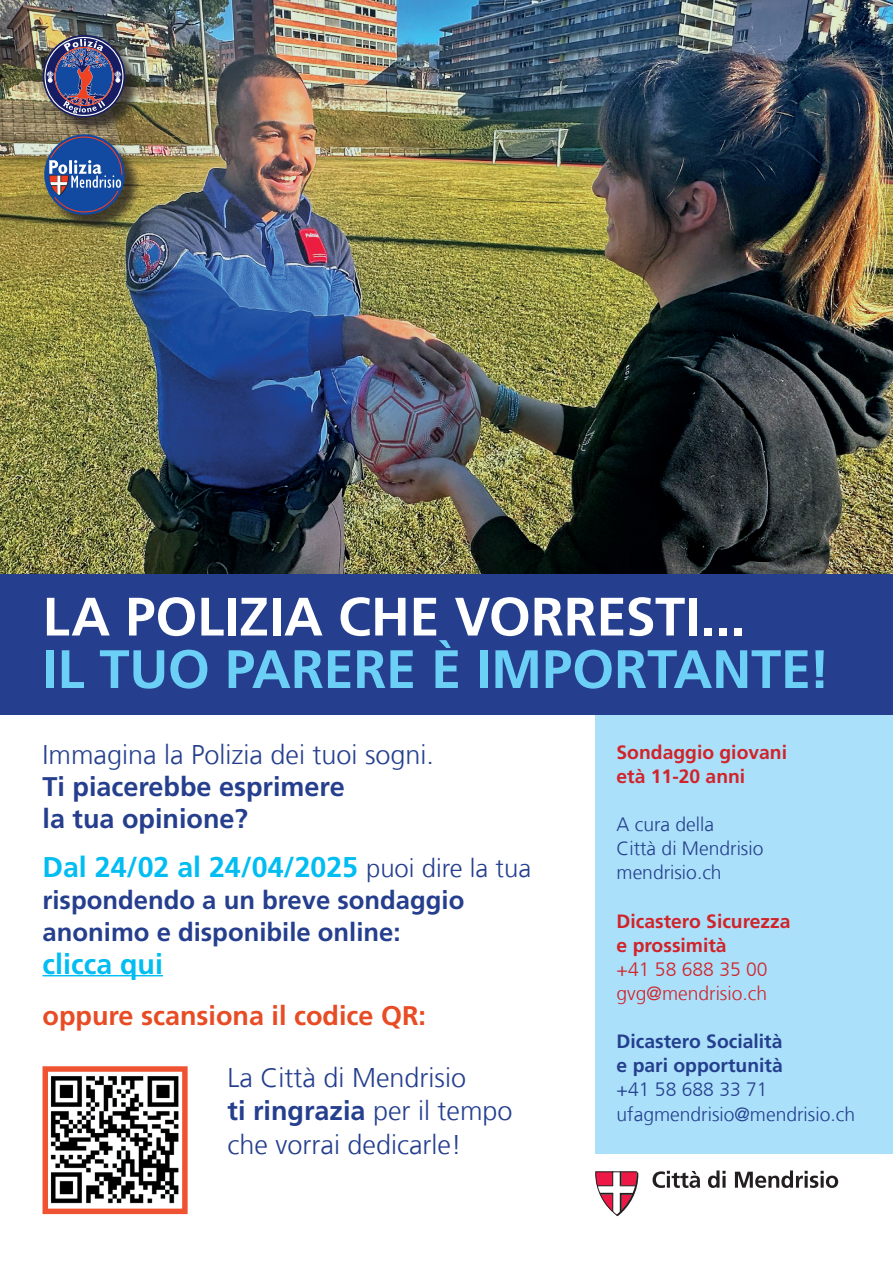
<style>
.page{position:relative;width:893px;height:1263px;background:#fff}
.page>*{position:absolute;margin:0;border:0;box-sizing:border-box;transform-origin:0 0}
.t1{font:700 54px "Frutiger LT Com";color:#fff}
.t2{font:700 54px "Frutiger LT Com";color:#6bcff6}
.t3{font:700 28.5px "Frutiger LT Com";color:#01bdf2}
.t4{font:300 27px/33.8px "Frutiger LT Com";color:#253f8e}
.t5{font:700 27px/32.1px "Frutiger LT Com";color:#253f8e}
.t6{font:700 27px "Frutiger LT Com";color:#e74c24}
.t7{font:700 25.65px/32.1px "Frutiger LT Com";color:#253f8e}
.t8{font:300 19.35px/24.2px "Frutiger LT Com";color:#253f8e}
.t9{font:700 19.35px/24.2px "Frutiger LT Com";color:#d1232a}
.t10{font:700 19.35px/24.2px "Frutiger LT Com";color:#253f8e}
.t11{font:300 19.35px/24.2px "Frutiger LT Com";color:#d1232a}
.s1{font-weight:300;font-size:25.65px;color:#253f8e}
.s2{font-weight:700}
</style>
<div class="page">
<div style="left:595px;top:690px;width:298px;height:464px;background:#aae0f9"></div>
<img style="left:0;top:0;width:893px;height:574px">
<div style="left:0;top:574px;width:893px;height:140px;background:#253f8e"></div>
<div style="left:45px;top:37px;width:97px;height:195px;background:#231f20;opacity:.75"></div>
<svg style="left:44px;top:134px;width:81px;height:81px"></svg>
<svg style="left:49px;top:136px;width:73px;height:76px;background:#476398"></svg>
<img style="left:43px;top:35px;width:82px;height:82px">
<hr style="left:43px;top:975px;width:120px;height:1px;background:#01bdf2">
<img style="left:50px;top:1076px;width:129px;height:128px">
<div style="left:43px;top:1066px;width:145px;height:148px;border:5px solid #f05331"></div>
<svg style="left:595px;top:1171px;width:44px;height:45px"></svg>
<svg style="left:653px;top:1171px;width:47px;height:17px"></svg>
<svg style="left:708px;top:1170px;width:18px;height:18px"></svg>
<svg style="left:722px;top:1176px;width:4px;height:12px"></svg>
<svg style="left:735px;top:1170px;width:103px;height:18px"></svg>
<h1 class="t1" style="left:43px;top:585px;width:704px">LA POLIZIA CHE VORRESTI...</h1>
<h1 class="t2" style="left:43px;top:638px;width:789px">IL TUO PARERE È IMPORTANTE!</h1>
<p class="t4" style="left:43px;top:738px;width:393px">Immagina la Polizia dei tuoi sogni.</p>
<p class="t5" style="left:43px;top:771px;width:304px">Ti piacerebbe esprimere la tua opinione?</p>
<p class="t3" style="left:43px;top:851px;width:490px">Dal 24/02 al 24/04/2025 <span class="s1">puoi dire la tua</span></p>
<p class="t7" style="left:43px;top:884px;width:423px">rispondendo a un breve sondaggio anonimo e disponibile online:</p>
<p class="t3" style="left:43px;top:947px;width:122px">clicca qui</p>
<p class="t6" style="left:43px;top:999px;width:385px">oppure scansiona il codice QR:</p>
<p class="t4" style="left:227px;top:1060px;width:287px">La Città di Mendrisio<br><span class="s2">ti ringrazia</span> per il tempo che vorrai dedicarle!</p>
<p class="t9" style="left:617px;top:740px;width:172px">Sondaggio giovani età 11-20 anni</p>
<p class="t8" style="left:617px;top:812px;width:148px">A cura della<br>Città di Mendrisio mendrisio.ch</p>
<p class="t9" style="left:617px;top:909px;width:176px">Dicastero Sicurezza e prossimità</p>
<p class="t11" style="left:617px;top:957px;width:153px">+41 58 688 35 00 gvg@mendrisio.ch</p>
<p class="t10" style="left:617px;top:1029px;width:168px">Dicastero Socialità e pari opportunità</p>
<p class="t8" style="left:617px;top:1078px;width:240px">+41 58 688 33 71 ufagmendrisio@mendrisio.ch</p>
</div>
